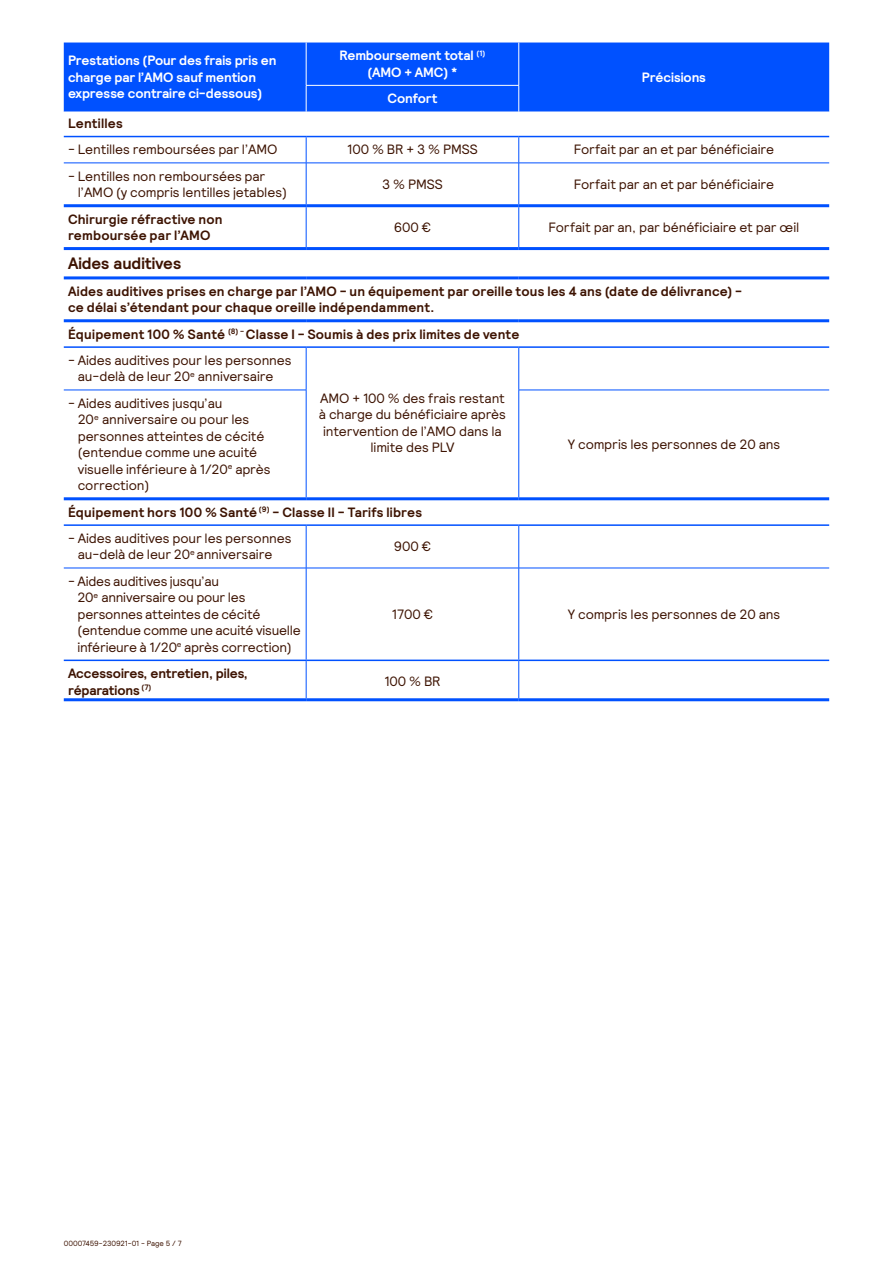
<style>
.page{position:relative;width:893px;height:1263px;background:#fff}
.page>*{position:absolute;margin:0;border:0;box-sizing:border-box;transform-origin:0 0}
.t1{font:700 16.5px "Relative";letter-spacing:-.005em;color:#3d1302}
.t2{font:13.5px/16.5px "Relative";letter-spacing:-.01em;color:#3d1302}
.t3{font:700 13.5px/16.5px "Relative";letter-spacing:.015em;color:#3d1302}
.t4{font:700 13.5px/16.5px "Relative";letter-spacing:-.005em;color:#fff}
.t5{font:700 13.5px/16.5px "Relative";letter-spacing:-.005em;color:#3d1302}
.t6{font:7.5px "Relative";letter-spacing:-.015em;color:#3d1302}
</style>
<div class="page">
<div style="left:64px;top:43px;width:765px;height:69px;background:#0051ff"></div>
<svg style="left:64px;top:135px;width:765px;height:563px"></svg>
<hr style="left:64px;top:163px;width:242px;height:1px;background:#0051ff">
<hr style="left:306px;top:163px;width:213px;height:1px;background:#0051ff">
<hr style="left:519px;top:163px;width:310px;height:1px;background:#0051ff">
<hr style="left:64px;top:390px;width:242px;height:1px;background:#0051ff">
<hr style="left:519px;top:390px;width:310px;height:1px;background:#0051ff">
<hr style="left:64px;top:568px;width:242px;height:1px;background:#0051ff">
<hr style="left:306px;top:568px;width:213px;height:1px;background:#0051ff">
<hr style="left:519px;top:568px;width:310px;height:1px;background:#0051ff">
<hr style="left:306px;top:43px;width:1px;height:42px;background:#fff">
<svg style="left:306px;top:86px;width:1px;height:26px"></svg>
<hr style="left:518px;top:43px;width:1px;height:42px;background:#fff">
<svg style="left:518px;top:86px;width:1px;height:26px"></svg>
<hr style="left:306px;top:85px;width:213px;height:1px;background:#fff">
<hr style="left:64px;top:136px;width:242px;height:1px;background:#0051ff">
<hr style="left:306px;top:136px;width:213px;height:1px;background:#0051ff">
<hr style="left:519px;top:136px;width:310px;height:1px;background:#0051ff">
<svg style="left:306px;top:137px;width:1px;height:26px"></svg>
<svg style="left:518px;top:137px;width:1px;height:26px"></svg>
<hr style="left:306px;top:163px;width:1px;height:41px;background:#0051ff">
<hr style="left:518px;top:163px;width:1px;height:41px;background:#0051ff">
<hr style="left:306px;top:207px;width:1px;height:40px;background:#0051ff">
<hr style="left:518px;top:207px;width:1px;height:40px;background:#0051ff">
<hr style="left:306px;top:348px;width:1px;height:42px;background:#0051ff">
<hr style="left:518px;top:348px;width:1px;height:42px;background:#0051ff">
<hr style="left:518px;top:390px;width:1px;height:107px;background:#0051ff">
<hr style="left:306px;top:390px;width:1px;height:107px;background:#0051ff">
<hr style="left:306px;top:526px;width:1px;height:42px;background:#0051ff">
<hr style="left:518px;top:526px;width:1px;height:42px;background:#0051ff">
<hr style="left:306px;top:568px;width:1px;height:92px;background:#0051ff">
<hr style="left:518px;top:568px;width:1px;height:92px;background:#0051ff">
<hr style="left:306px;top:661px;width:1px;height:37px;background:#0051ff">
<hr style="left:518px;top:661px;width:1px;height:37px;background:#0051ff">
<hr style="left:64px;top:660px;width:242px;height:1px;background:#0051ff">
<hr style="left:306px;top:660px;width:213px;height:1px;background:#0051ff">
<hr style="left:519px;top:660px;width:310px;height:1px;background:#0051ff">
<hr style="left:64px;top:698px;width:242px;height:3px;background:#0051ff">
<hr style="left:306px;top:698px;width:213px;height:3px;background:#0051ff">
<hr style="left:519px;top:698px;width:310px;height:3px;background:#0051ff">
<hr style="left:64px;top:204px;width:242px;height:3px;background:#0051ff">
<hr style="left:306px;top:204px;width:213px;height:3px;background:#0051ff">
<hr style="left:519px;top:204px;width:310px;height:3px;background:#0051ff">
<hr style="left:64px;top:247px;width:242px;height:3px;background:#0051ff">
<hr style="left:306px;top:247px;width:213px;height:3px;background:#0051ff">
<hr style="left:519px;top:247px;width:310px;height:3px;background:#0051ff">
<hr style="left:64px;top:276px;width:242px;height:3px;background:#0051ff">
<hr style="left:306px;top:276px;width:213px;height:3px;background:#0051ff">
<hr style="left:519px;top:276px;width:310px;height:3px;background:#0051ff">
<hr style="left:64px;top:497px;width:242px;height:3px;background:#0051ff">
<hr style="left:306px;top:497px;width:213px;height:3px;background:#0051ff">
<hr style="left:519px;top:497px;width:310px;height:3px;background:#0051ff">
<hr style="left:64px;top:524px;width:242px;height:2px;background:#0051ff">
<hr style="left:306px;top:524px;width:213px;height:2px;background:#0051ff">
<hr style="left:519px;top:524px;width:310px;height:2px;background:#0051ff">
<hr style="left:64px;top:319px;width:242px;height:3px;background:#0051ff">
<hr style="left:306px;top:319px;width:213px;height:3px;background:#0051ff">
<hr style="left:519px;top:319px;width:310px;height:3px;background:#0051ff">
<hr style="left:64px;top:346px;width:242px;height:2px;background:#0051ff">
<hr style="left:306px;top:346px;width:213px;height:2px;background:#0051ff">
<hr style="left:519px;top:346px;width:310px;height:2px;background:#0051ff">
<p class="t4" style="left:68px;top:52px;width:210px">Prestations (Pour des frais pris en charge par l’AMO sauf mention expresse contraire ci-dessous)</p>
<p class="t4" style="left:340px;top:47px;width:147px;text-align:center">Remboursement total <sup>(1) </sup>(AMO + AMC) *</p>
<p class="t4" style="left:388px;top:90px;width:51px">Confort</p>
<p class="t4" style="left:642px;top:69px;width:66px">Précisions</p>
<p class="t3" style="left:68px;top:115px;width:56px">Lentilles</p>
<p class="t2" style="left:68px;top:141px;width:211px">- Lentilles remboursées par l’AMO</p>
<p class="t2" style="left:347px;top:141px;width:132px">100 % BR + 3 % PMSS</p>
<p class="t2" style="left:574px;top:141px;width:202px">Forfait par an et par bénéficiaire</p>
<p class="t2" style="left:78px;top:167px;width:211px;text-indent:-10px">- Lentilles non remboursées par l’AMO (y compris lentilles jetables)</p>
<p class="t2" style="left:382px;top:176px;width:62px">3 % PMSS</p>
<p class="t2" style="left:574px;top:176px;width:202px">Forfait par an et par bénéficiaire</p>
<p class="t3" style="left:68px;top:210px;width:156px">Chirurgie réfractive non remboursée par l’AMO</p>
<p class="t2" style="left:394px;top:218px;width:39px">600 €</p>
<p class="t2" style="left:549px;top:218px;width:252px">Forfait par an, par bénéficiaire et par œil</p>
<p class="t1" style="left:68px;top:253px;width:115px">Aides auditives</p>
<p class="t3" style="left:68px;top:283px;width:676px">Aides auditives prises en charge par l’AMO - un équipement par oreille tous les 4 ans (date de délivrance) - ce délai s’étendant pour chaque oreille indépendamment.</p>
<p class="t3" style="left:68px;top:325px;width:453px">Équipement 100 % Santé <sup>(8)</sup> <sup>-</sup> Classe I - Soumis à des prix limites de vente</p>
<p class="t2" style="left:78px;top:351px;width:215px;text-indent:-10px">- Aides auditives pour les personnes au-delà de leur 20<sup>e</sup> anniversaire</p>
<p class="t2" style="left:319px;top:389px;width:189px;text-align:center">AMO + 100 % des frais restant à charge du bénéficiaire après intervention de l’AMO dans la limite des PLV</p>
<p class="t2" style="left:78px;top:394px;width:194px;text-indent:-10px">- Aides auditives jusqu’au<br>20<sup>e</sup> anniversaire ou pour les personnes atteintes de cécité (entendue comme une acuité visuelle inférieure à 1/20<sup>e</sup> après correction)</p>
<p class="t2" style="left:568px;top:436px;width:214px">Y compris les personnes de 20 ans</p>
<p class="t3" style="left:68px;top:503px;width:356px">Équipement hors 100 % Santé <sup>(9)</sup> - Classe II - Tarifs libres</p>
<p class="t2" style="left:78px;top:529px;width:215px;text-indent:-10px">- Aides auditives pour les personnes au-delà de leur 20<sup>e</sup> anniversaire</p>
<p class="t2" style="left:394px;top:538px;width:39px">900 €</p>
<p class="t2" style="left:77px;top:572px;width:225px;text-indent:-9px">- Aides auditives jusqu’au<br>20<sup>e</sup> anniversaire ou pour les personnes atteintes de cécité (entendue comme une acuité visuelle inférieure à 1/20<sup>e</sup> après correction)</p>
<p class="t2" style="left:392px;top:605px;width:43px">1700 €</p>
<p class="t2" style="left:568px;top:605px;width:214px">Y compris les personnes de 20 ans</p>
<p class="t5" style="left:68px;top:665px;width:181px">Accessoires, entretien, piles, réparations <sup>(7)</sup></p>
<p class="t2" style="left:384px;top:673px;width:58px">100 % BR</p>
<p class="t6" style="left:64px;top:1238px;width:119px">00007459-230921-01 - Page 5 / 7</p>
</div>
